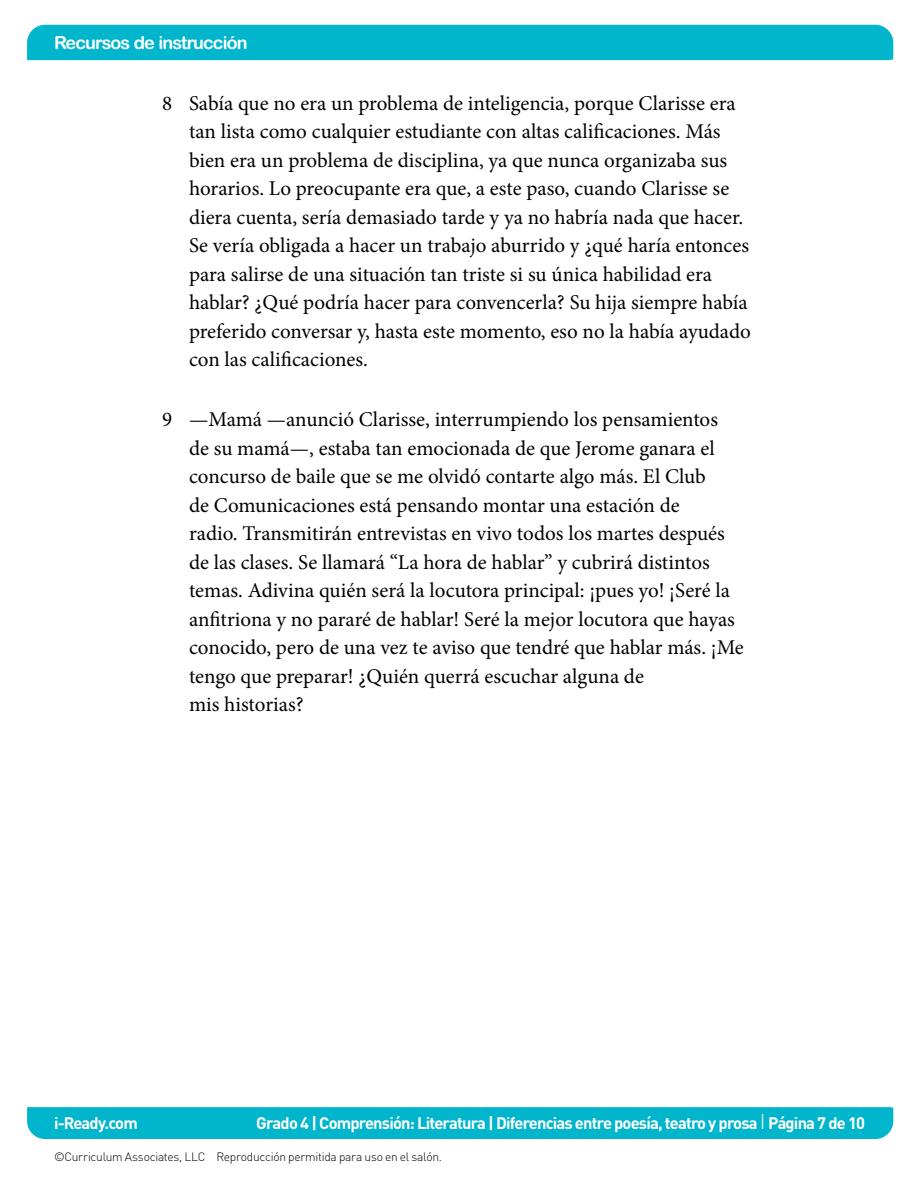
<style>
.page{position:relative;width:918px;height:1188px;background:#fff}
.page>*{position:absolute;margin:0;border:0;box-sizing:border-box;transform-origin:0 0}
.t1{font:21px/28.5px "Minion Pro";color:#000}
.t2{font:700 18px "Arial Rounded MT Std";letter-spacing:-.05em;color:#fff}
.t3{font:700 16.5px "DINOT";letter-spacing:-.05em;color:#fff}
.t4{font:300 12px "DINOT";letter-spacing:-.025em;color:#000}
.s1{font-weight:300;font-size:21px}
</style>
<div class="page">
<div style="left:27px;top:25px;width:866px;height:35px;background:#00b5cc"></div>
<div style="left:27px;top:1107px;width:866px;height:32px;background:#00b5cc"></div>
<p class="t2" style="left:54px;top:32px;width:195px">Recursos de instrucción</p>
<p class="t1" style="left:189px;top:89px;width:563px;text-indent:-27px">8 Sabía que no era un problema de inteligencia, porque Clarisse era tan lista como cualquier estudiante con altas calificaciones. Más bien era un problema de disciplina, ya que nunca organizaba sus horarios. Lo preocupante era que, a este paso, cuando Clarisse se diera cuenta, sería demasiado tarde y ya no habría nada que hacer.<br>Se vería obligada a hacer un trabajo aburrido y ¿qué haría entonces para salirse de una situación tan triste si su única habilidad era hablar? ¿Qué podría hacer para convencerla? Su hija siempre había preferido conversar y, hasta este momento, eso no la había ayudado con las calificaciones.</p>
<p class="t1" style="left:189px;top:405px;width:556px;text-indent:-27px">9 —Mamá —anunció Clarisse, interrumpiendo los pensamientos<br>de su mamá—, estaba tan emocionada de que Jerome ganara el concurso de baile que se me olvidó contarte algo más. El Club<br>de Comunicaciones está pensando montar una estación de<br>radio. Transmitirán entrevistas en vivo todos los martes después de las clases. Se llamará “La hora de hablar” y cubrirá distintos temas. Adivina quién será la locutora principal: ¡pues yo! ¡Seré la anfitriona y no pararé de hablar! Seré la mejor locutora que hayas conocido, pero de una vez te aviso que tendré que hablar más. ¡Me tengo que preparar! ¿Quién querrá escuchar alguna de<br>mis historias?</p>
<p class="t3" style="left:256px;top:1112px;width:610px">Grado 4 | Comprensión: Literatura | Diferencias entre poesía, teatro y prosa <span class="s1">I</span> Página 7 de 10</p>
<p class="t3" style="left:54px;top:1112px;width:85px">i-Ready.com</p>
<p class="t4" style="left:54px;top:1149px;width:390px">©Curriculum Associates, LLC Reproducción permitida para uso en el salón.</p>
</div>
